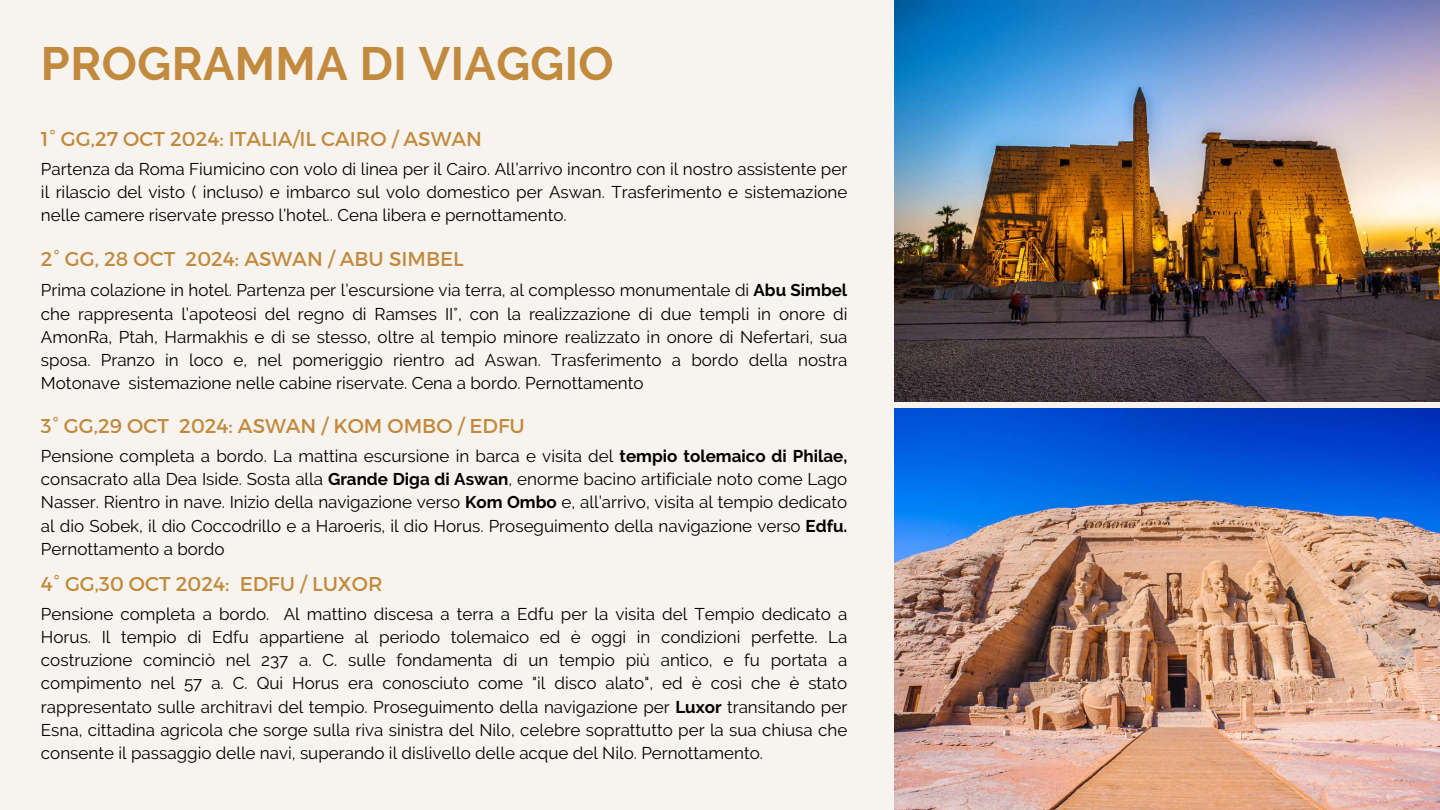
<style>
.page{position:relative;width:1440px;height:810px;background:#f7f4f0}
.page>*{position:absolute;margin:0;border:0;box-sizing:border-box;transform-origin:0 0}
.t1{font:700 46.6px "Raleway";letter-spacing:.01em;color:#c28a3d}
.t2{font:20px "Montserrat";color:#c28a3d}
.t3{font:17px/23.2px "Raleway";color:#000;text-align:justify}
.s1{font-weight:700}
</style>
<div class="page">
<img style="left:895px;top:0;width:545px;height:401px">
<img style="left:895px;top:409px;width:545px;height:401px">
<h1 class="t1" style="left:41px;top:36px;width:574px">PROGRAMMA DI VIAGGIO</h1>
<p class="t2" style="left:41px;top:126px;width:443px">1° GG,27 OCT 2024: ITALIA/IL CAIRO / ASWAN</p>
<p class="t3" style="left:41px;top:157px;width:808px">Partenza da Roma Fiumicino con volo di linea per il Cairo. All’arrivo incontro con il nostro assistente per il rilascio del visto ( incluso) e imbarco sul volo domestico per Aswan. Trasferimento e sistemazione nelle camere riservate presso l’hotel.. Cena libera e pernottamento.</p>
<p class="t2" style="left:41px;top:246px;width:424px">2° GG, 28 OCT 2024: ASWAN / ABU SIMBEL</p>
<p class="t3" style="left:41px;top:279px;width:808px">Prima colazione in hotel. Partenza per l’escursione via terra, al complesso monumentale di <span class="s1">Abu Simbel </span>che rappresenta l’apoteosi del regno di Ramses II°, con la realizzazione di due templi in onore di AmonRa, Ptah, Harmakhis e di se stesso, oltre al tempio minore realizzato in onore di Nefertari, sua sposa. Pranzo in loco e, nel pomeriggio rientro ad Aswan. Trasferimento a bordo della nostra Motonave sistemazione nelle cabine riservate. Cena a bordo. Pernottamento</p>
<p class="t2" style="left:41px;top:413px;width:485px">3° GG,29 OCT 2024: ASWAN / KOM OMBO / EDFU</p>
<p class="t3" style="left:41px;top:444px;width:808px">Pensione completa a bordo. La mattina escursione in barca e visita del <span class="s1">tempio tolemaico di Philae, </span>consacrato alla Dea Iside. Sosta alla <span class="s1">Grande Diga di Aswan</span>, enorme bacino artificiale noto come Lago Nasser. Rientro in nave. Inizio della navigazione verso <span class="s1">Kom Ombo</span> e, all’arrivo, visita al tempio dedicato al dio Sobek, il dio Coccodrillo e a Haroeris, il dio Horus. Proseguimento della navigazione verso <span class="s1">Edfu.<br></span>Pernottamento a bordo</p>
<p class="t2" style="left:41px;top:571px;width:343px">4° GG,30 OCT 2024: EDFU / LUXOR</p>
<p class="t3" style="left:41px;top:602px;width:808px">Pensione completa a bordo. Al mattino discesa a terra a Edfu per la visita del Tempio dedicato a Horus. Il tempio di Edfu appartiene al periodo tolemaico ed è oggi in condizioni perfette. La costruzione cominciò nel 237 a. C. sulle fondamenta di un tempio più antico, e fu portata a compimento nel 57 a. C. Qui Horus era conosciuto come "il disco alato", ed è così che è stato rappresentato sulle architravi del tempio. Proseguimento della navigazione per <span class="s1">Luxor</span> transitando per Esna, cittadina agricola che sorge sulla riva sinistra del Nilo, celebre soprattutto per la sua chiusa che consente il passaggio delle navi, superando il dislivello delle acque del Nilo. Pernottamento.</p>
</div>
